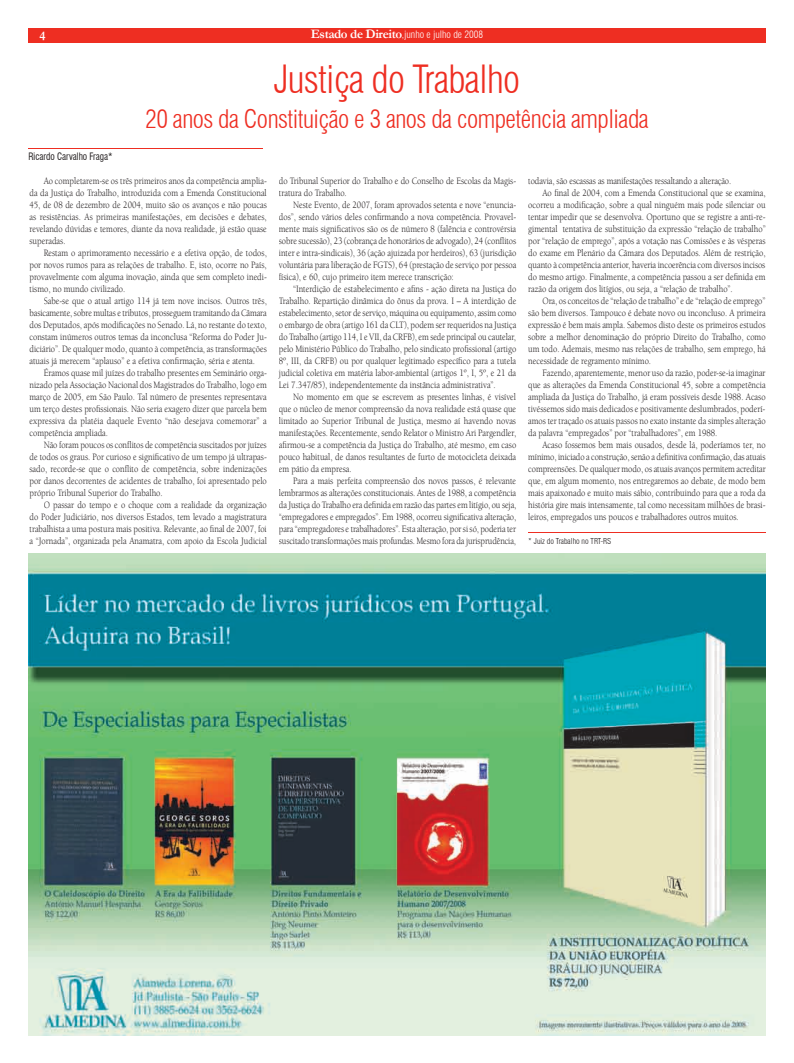
<style>
.page{position:relative;width:794px;height:1063px;background:#fff}
.page>*{position:absolute;margin:0;border:0;box-sizing:border-box;transform-origin:0 0}
.t1{font:300 condensed 38px "Swiss 721 BT";letter-spacing:-.02em;color:#ee2e22}
.t2{font:300 condensed 25px "Swiss 721 BT";letter-spacing:-.02em;color:#ee2e22}
.t3{font:700 13px "Garamond";color:#fff}
.t4{font:10px/12px "Berkeley";color:#231f20;text-align:justify;scale:.85 1}
.t5{font:300 condensed 10px "Swiss 721 BT";color:#fff}
.t6{font:condensed 10px "Swiss 721 BT";color:#231f20;scale:.9 1}
.t7{font:300 condensed 8px "Swiss 721 BT";color:#231f20}
.s1{font-family:"Garamond";font-weight:700;font-stretch:normal;font-size:13px}
</style>
<div class="page">
<div style="left:28px;top:28px;width:737px;height:15px;background:#ee2e22"></div>
<hr style="left:528px;top:532px;width:237px;height:1px;background:#ee2e22">
<hr style="left:28px;top:149px;width:235px;height:1px;background:#ee2e22">
<img style="left:28px;top:554px;width:737px;height:481px">
<h3 class="t3" style="left:39px;top:27px;width:8px">4</h3>
<p class="t5" style="left:311px;top:29px;width:174px"><span class="s1">Estado de Direito</span>,junho e julho de 2008</p>
<h1 class="t1" style="left:274px;top:57px;width:248px">Justiça do Trabalho</h1>
<h2 class="t2" style="left:145px;top:104px;width:505px">20 anos da Constituição e 3 anos da competência ampliada</h2>
<p class="t6" style="left:28px;top:151px;width:95px">Ricardo Carvalho Fraga*</p>
<p class="t4" style="left:29px;top:175px;width:281px;text-indent:14px">Ao completarem-se os três primeiros anos da competência amplia&shy;da da Justiça do Trabalho, introduzida com a Emenda Constitucional 45, de 08 de dezembro de 2004, muito são os avanços e não poucas as resistências. As primeiras manifestações, em decisões e debates, revelando dúvidas e temores, diante da nova realidade, já estão quase superadas.</p>
<p class="t4" style="left:29px;top:247px;width:281px;text-indent:14px">Restam o aprimoramento necessário e a efetiva opção, de todos, por novos rumos para as relações de trabalho. E, isto, ocorre no País, provavelmente com alguma inovação, ainda que sem completo inedi&shy;tismo, no mundo civilizado.</p>
<p class="t4" style="left:29px;top:295px;width:281px;text-indent:14px">Sabe-se que o atual artigo 114 já tem nove incisos. Outros três, basicamente, sobre multas e tributos, prosseguem tramitando da Câmara dos Deputados, após modificações no Senado. Lá, no restante do texto, constam inúmeros outros temas da inconclusa “Reforma do Poder Ju&shy;diciário”. De qualquer modo, quanto à competência, as transformações atuais já merecem “aplauso” e a efetiva confirmação, séria e atenta.</p>
<p class="t4" style="left:29px;top:367px;width:281px;text-indent:14px">Éramos quase mil juízes do trabalho presentes em Seminário orga&shy;nizado pela Associação Nacional dos Magistrados do Trabalho, logo em março de 2005, em São Paulo. Tal número de presentes representava um terço destes profissionais. Não seria exagero dizer que parcela bem expressiva da platéia daquele Evento “não desejava comemorar” a competência ampliada.</p>
<p class="t4" style="left:29px;top:439px;width:281px;text-indent:14px">Não foram poucos os conflitos de competência suscitados por juízes de todos os graus. Por curioso e significativo de um tempo já ultrapas&shy;sado, recorde-se que o conflito de competência, sobre indenizações por danos decorrentes de acidentes de trabalho, foi apresentado pelo próprio Tribunal Superior do Trabalho.</p>
<p class="t4" style="left:29px;top:499px;width:281px;text-indent:14px">O passar do tempo e o choque com a realidade da organização do Poder Judiciário, nos diversos Estados, tem levado a magistratura trabalhista a uma postura mais positiva. Relevante, ao final de 2007, foi a “Jornada”, organizada pela Anamatra, com apoio da Escola Judicial</p>
<p class="t4" style="left:279px;top:175px;width:281px">do Tribunal Superior do Trabalho e do Conselho de Escolas da Magis&shy;tratura do Trabalho.</p>
<p class="t4" style="left:279px;top:199px;width:281px;text-indent:14px">Neste Evento, de 2007, foram aprovados setenta e nove “enuncia&shy;dos”, sendo vários deles confirmando a nova competência. Provavel&shy;mente mais significativos são os de número 8 (falência e controvérsia sobre sucessão), 23 (cobrança de honorários de advogado), 24 (conflitos inter e intra-sindicais), 36 (ação ajuizada por herdeiros), 63 (jurisdição voluntária para liberação de FGTS), 64 (prestação de serviço por pessoa física), e 60, cujo primeiro item merece transcrição:</p>
<p class="t4" style="left:279px;top:283px;width:281px;text-indent:14px">“Interdição de estabelecimento e afins - ação direta na Justiça do Trabalho. Repartição dinâmica do ônus da prova. I – A interdição de estabelecimento, setor de serviço, máquina ou equipamento, assim como o embargo de obra (artigo 161 da CLT), podem ser requeridos na Justiça do Trabalho (artigo 114, I e VII, da CRFB), em sede principal ou cautelar, pelo Ministério Público do Trabalho, pelo sindicato profissional (artigo 8º, III, da CRFB) ou por qualquer legitimado específico para a tutela judicial coletiva em matéria labor-ambiental (artigos 1º, I, 5º, e 21 da Lei 7.347/85), independentemente da instância administrativa”.</p>
<p class="t4" style="left:279px;top:391px;width:281px;text-indent:14px">No momento em que se escrevem as presentes linhas, é visível que o núcleo de menor compreensão da nova realidade está quase que limitado ao Superior Tribunal de Justiça, mesmo aí havendo novas manifestações. Recentemente, sendo Relator o Ministro Ari Pargendler, afirmou-se a competência da Justiça do Trabalho, até mesmo, em caso pouco habitual, de danos resultantes de furto de motocicleta deixada em pátio da empresa.</p>
<p class="t4" style="left:279px;top:475px;width:281px;text-indent:14px">Para a mais perfeita compreensão dos novos passos, é relevante lembrarmos as alterações constitucionais. Antes de 1988, a competência da Justiça do Trabalho era definida em razão das partes em litígio, ou seja, “empregadores e empregados”. Em 1988, ocorreu significativa alteração, para “empregadores e trabalhadores”. Esta alteração, por si só, poderia ter suscitado transformações mais profundas. Mesmo fora da jurisprudência,</p>
<p class="t4" style="left:528px;top:175px;width:240px">todavia, são escassas as manifestações ressaltando a alteração.</p>
<p class="t4" style="left:542px;top:187px;width:264px">Ao final de 2004, com a Emenda Constitucional que se examina,</p>
<p class="t4" style="left:528px;top:199px;width:281px">ocorreu a modificação, sobre a qual ninguém mais pode silenciar ou</p>
<p class="t4" style="left:528px;top:211px;width:281px">tentar impedir que se desenvolva. Oportuno que se registre a anti-re-</p>
<p class="t4" style="left:528px;top:223px;width:281px">gimental tentativa de substituição da expressão “relação de trabalho”</p>
<p class="t4" style="left:528px;top:235px;width:281px">por “relação de emprego”, após a votação nas Comissões e às vésperas</p>
<p class="t4" style="left:528px;top:247px;width:281px">do exame em Plenário da Câmara dos Deputados. Além de restrição,</p>
<p class="t4" style="left:528px;top:259px;width:280px">quanto à competência anterior, haveria incoerência com diversos incisos</p>
<p class="t4" style="left:528px;top:271px;width:281px">do mesmo artigo. Finalmente, a competência passou a ser definida em</p>
<p class="t4" style="left:528px;top:283px;width:242px">razão da origem dos litígios, ou seja, a “relação de trabalho”.</p>
<p class="t4" style="left:542px;top:295px;width:264px">Ora, os conceitos de “relação de trabalho” e de “relação de emprego”</p>
<p class="t4" style="left:528px;top:307px;width:281px">são bem diversos. Tampouco é debate novo ou inconcluso. A primeira</p>
<p class="t4" style="left:528px;top:319px;width:281px">expressão é bem mais ampla. Sabemos disto deste os primeiros estudos</p>
<p class="t4" style="left:528px;top:331px;width:281px">sobre a melhor denominação do próprio Direito do Trabalho, como</p>
<p class="t4" style="left:528px;top:343px;width:281px">um todo. Ademais, mesmo nas relações de trabalho, sem emprego, há</p>
<p class="t4" style="left:528px;top:355px;width:146px">necessidade de regramento mínimo.</p>
<p class="t4" style="left:542px;top:367px;width:264px">Fazendo, aparentemente, menor uso da razão, poder-se-ia imaginar</p>
<p class="t4" style="left:528px;top:379px;width:281px">que as alterações da Emenda Constitucional 45, sobre a competência</p>
<p class="t4" style="left:528px;top:391px;width:281px">ampliada da Justiça do Trabalho, já eram possíveis desde 1988. Acaso</p>
<p class="t4" style="left:528px;top:403px;width:280px">tivéssemos sido mais dedicados e positivamente deslumbrados, poderí-</p>
<p class="t4" style="left:528px;top:415px;width:281px">amos ter traçado os atuais passos no exato instante da simples alteração</p>
<p class="t4" style="left:528px;top:427px;width:224px">da palavra “empregados” por “trabalhadores”, em 1988.</p>
<p class="t4" style="left:542px;top:439px;width:264px">Acaso fossemos bem mais ousados, desde lá, poderíamos ter, no</p>
<p class="t4" style="left:528px;top:451px;width:280px">mínimo, iniciado a construção, senão a definitiva confirmação, das atuais</p>
<p class="t4" style="left:528px;top:463px;width:281px">compreensões. De qualquer modo, os atuais avanços permitem acreditar</p>
<p class="t4" style="left:528px;top:475px;width:281px">que, em algum momento, nos entregaremos ao debate, de modo bem</p>
<p class="t4" style="left:528px;top:487px;width:281px">mais apaixonado e muito mais sábio, contribuindo para que a roda da</p>
<p class="t4" style="left:528px;top:499px;width:281px">história gire mais intensamente, tal como necessitam milhões de brasi-</p>
<p class="t4" style="left:528px;top:511px;width:249px">leiros, empregados uns poucos e trabalhadores outros muitos.</p>
<p class="t7" style="left:528px;top:537px;width:85px">* Juiz do Trabalho no TRT-RS</p>
</div>
